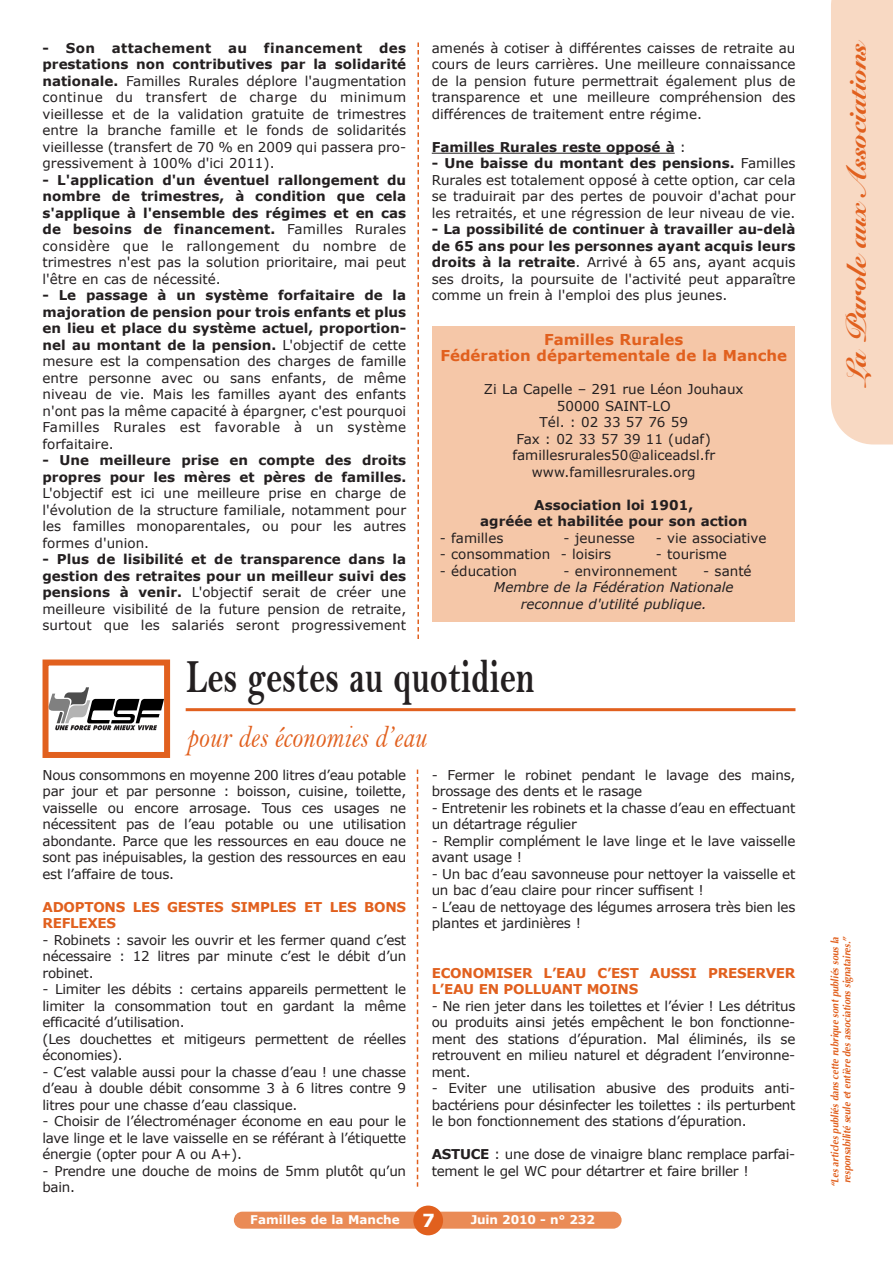
<style>
.page{position:relative;width:893px;height:1263px;background:#fff}
.page>*{position:absolute;margin:0;border:0;box-sizing:border-box;transform-origin:0 0}
.t1{font:48px "Bell MT Bold";color:#231f20;scale:.7 1}
.t2{font:31.5px "Bell MT Italic";color:#e1601e;scale:.82 1}
.t3{font:27px "Snell Roundhand Black Script";color:#e1601e}
.t4{font:700 15px/16.5px "Verdana";color:#e1601e;text-align:center}
.t5{font:13.5px/16.5px "Verdana";letter-spacing:-.02em;color:#231f20;text-align:justify}
.t6{font:700 13.5px/16.5px "Verdana";color:#231f20;text-align:justify}
.t7{font:13.5px/16.5px "Verdana";color:#231f20;text-align:center}
.t8{font:700 13.5px/16.5px "Verdana";letter-spacing:-.02em;color:#e1601e}
.t9{font:italic 13.5px/16.5px "Verdana";color:#231f20;text-align:center}
.t10{font:700 12px "Verdana";color:#fff}
.t11{font:italic 700 10.5px/12px "Optima";color:#e1601e;text-align:center;scale:.9 1}
.s1{font-weight:700}
.s2{font-weight:400}
.s3{font-size:18px}
</style>
<div class="page">
<div style="left:234px;top:1212px;width:388px;height:17px;background:#ea8b56;border-radius:9px"></div>
<div style="left:831px;top:0;width:62px;height:444px;background:#f8d9c3"></div>
<div style="left:413px;top:1205px;width:30px;height:30px;background:#e1601e;border-radius:50%"></div>
<hr style="left:432px;top:153px;width:243px;height:1px;background:#231f20">
<svg style="left:417px;top:43px;width:2px;height:596px"></svg>
<svg style="left:50px;top:687px;width:113px;height:43px"></svg>
<div style="left:43px;top:659px;width:127px;height:99px;border:6px solid #e1601e"></div>
<hr style="left:186px;top:708px;width:609px;height:3px;background:#e1601e">
<svg style="left:417px;top:769px;width:1px;height:418px"></svg>
<div style="left:432px;top:326px;width:363px;height:295px;background:#f5c7a8"></div>
<p class="t5" style="left:43px;top:39px;width:365px"><span class="s1">- Son attachement au financement des prestations non contributives par la solidarité nationale.</span> Familles Rurales déplore l'augmentation continue du transfert de charge du minimum vieillesse et de la validation gratuite de trimestres entre la branche famille et le fonds de solidarités vieillesse (transfert de 70 % en 2009 qui passera pro&shy;gressivement à 100% d'ici 2011).</p>
<p class="t6" style="left:43px;top:171px;width:365px">- L'application d'un éventuel rallongement du nombre de trimestres, à condition que cela s'applique à l'ensemble des régimes et en cas de besoins de financement. <span class="s2">Familles Rurales considère que le rallongement du nombre de trimestres n'est pas la solution prioritaire, mai peut l'être en cas de nécessité.</span></p>
<p class="t5" style="left:43px;top:287px;width:365px"><span class="s1">- Le passage à un système forfaitaire de la majoration de pension pour trois enfants et plus en lieu et place du système actuel, proportion&shy;nel au montant de la pension.</span> L'objectif de cette mesure est la compensation des charges de famille entre personne avec ou sans enfants, de même niveau de vie. Mais les familles ayant des enfants n'ont pas la même capacité à épargner, c'est pourquoi Familles Rurales est favorable à un système forfaitaire.</p>
<p class="t6" style="left:43px;top:452px;width:365px">- Une meilleure prise en compte des droits propres pour les mères et pères de familles.</p>
<p class="t5" style="left:43px;top:485px;width:365px">L'objectif est ici une meilleure prise en charge de l'évolution de la structure familiale, notamment pour les familles monoparentales, ou pour les autres formes d'union.</p>
<p class="t5" style="left:43px;top:551px;width:365px"><span class="s1">- Plus de lisibilité et de transparence dans la gestion des retraites pour un meilleur suivi des pensions à venir.</span> L'objectif serait de créer une meilleure visibilité de la future pension de retraite, surtout que les salariés seront progressivement</p>
<p class="t5" style="left:432px;top:39px;width:365px">amenés à cotiser à différentes caisses de retraite au cours de leurs carrières. Une meilleure connaissance de la pension future permettrait également plus de transparence et une meilleure compréhension des différences de traitement entre régime.</p>
<p class="t6" style="left:432px;top:138px;width:256px">Familles Rurales reste opposé à <span class="s2">:</span></p>
<p class="t5" style="left:432px;top:155px;width:365px"><span class="s1">- Une baisse du montant des pensions.</span> Familles Rurales est totalement opposé à cette option, car cela se traduirait par des pertes de pouvoir d'achat pour les retraités, et une régression de leur niveau de vie.</p>
<p class="t5" style="left:432px;top:221px;width:365px"><span class="s1">- La possibilité de continuer à travailler au-delà de 65 ans pour les personnes ayant acquis leurs droits à la retraite</span>. Arrivé à 65 ans, ayant acquis ses droits, la poursuite de l'activité peut apparaître comme un frein à l'emploi des plus jeunes.</p>
<p class="t4" style="left:440px;top:330px;width:348px">Familles Rurales<br>Fédération départementale de la Manche</p>
<p class="t7" style="left:484px;top:380px;width:261px">Zi La Capelle – 291 rue Léon Jouhaux<br>50000 SAINT-LO<br>Tél. : 02 33 57 76 59<br>Fax : 02 33 57 39 11 (udaf) famillesrurales50@aliceadsl.fr www.famillesrurales.org</p>
<p class="t6" style="left:480px;top:496px;width:269px;text-align:center">Association loi 1901,<br>agréée et habilitée pour son action</p>
<p class="t7" style="left:440px;top:529px;width:65px">- familles</p>
<p class="t7" style="left:564px;top:529px;width:73px">- jeunesse</p>
<p class="t7" style="left:656px;top:529px;width:112px">- vie associative</p>
<p class="t7" style="left:440px;top:545px;width:173px">- consommation - loisirs</p>
<p class="t7" style="left:656px;top:545px;width:73px">- tourisme</p>
<p class="t7" style="left:440px;top:562px;width:79px">- éducation</p>
<p class="t7" style="left:564px;top:562px;width:115px">- environnement</p>
<p class="t5" style="left:703px;top:562px;width:50px">- santé</p>
<p class="t9" style="left:494px;top:578px;width:241px">Membre de la Fédération Nationale reconnue d'utilité publique.</p>
<h1 class="t1" style="left:186px;top:651px;width:499px">Les gestes au quotidien</h1>
<h2 class="t2" style="left:187px;top:720px;width:293px">pour des économies d’eau</h2>
<p class="t5" style="left:43px;top:766px;width:365px">Nous consommons en moyenne 200 litres d’eau potable par jour et par personne : boisson, cuisine, toilette, vaisselle ou encore arrosage. Tous ces usages ne nécessitent pas de l’eau potable ou une utilisation abondante. Parce que les ressources en eau douce ne sont pas inépuisables, la gestion des ressources en eau est l’affaire de tous.</p>
<p class="t8" style="left:43px;top:898px;width:365px">ADOPTONS LES GESTES SIMPLES ET LES BONS<br>REFLEXES</p>
<p class="t5" style="left:43px;top:931px;width:365px">- Robinets : savoir les ouvrir et les fermer quand c’est nécessaire : 12 litres par minute c’est le débit d’un robinet.</p>
<p class="t5" style="left:42px;top:980px;width:365px;text-align:left">- Limiter les débits : certains appareils permettent le limiter la consommation tout en gardant la même efficacité d’utilisation.<br>(Les douchettes et mitigeurs permettent de réelles économies).</p>
<p class="t5" style="left:42px;top:1063px;width:365px">- C’est valable aussi pour la chasse d’eau ! une chasse d’eau à double débit consomme 3 à 6 litres contre 9 litres pour une chasse d’eau classique.</p>
<p class="t5" style="left:42px;top:1112px;width:365px">- Choisir de l’électroménager économe en eau pour le lave linge et le lave vaisselle en se référant à l’étiquette énergie (opter pour A ou A+).</p>
<p class="t5" style="left:42px;top:1162px;width:365px">- Prendre une douche de moins de 5mm plutôt qu’un bain.</p>
<p class="t5" style="left:432px;top:766px;width:365px">- Fermer le robinet pendant le lavage des mains, brossage des dents et le rasage</p>
<p class="t5" style="left:432px;top:799px;width:365px">- Entretenir les robinets et la chasse d’eau en effectuant un détartrage régulier</p>
<p class="t5" style="left:432px;top:832px;width:365px">- Remplir complément le lave linge et le lave vaisselle avant usage !</p>
<p class="t5" style="left:432px;top:865px;width:365px">- Un bac d’eau savonneuse pour nettoyer la vaisselle et un bac d’eau claire pour rincer suffisent !</p>
<p class="t5" style="left:432px;top:898px;width:365px">- L’eau de nettoyage des légumes arrosera très bien les plantes et jardinières !</p>
<p class="t8" style="left:432px;top:964px;width:365px">ECONOMISER L’EAU C’EST AUSSI PRESERVER<br>L’EAU EN POLLUANT MOINS</p>
<p class="t5" style="left:432px;top:997px;width:365px">- Ne rien jeter dans les toilettes et l’évier ! Les détritus ou produits ainsi jetés empêchent le bon fonctionne&shy;ment des stations d’épuration. Mal éliminés, ils se retrouvent en milieu naturel et dégradent l’environne&shy;ment.</p>
<p class="t5" style="left:432px;top:1079px;width:365px">- Eviter une utilisation abusive des produits anti&shy;bactériens pour désinfecter les toilettes : ils perturbent le bon fonctionnement des stations d’épuration.</p>
<p class="t5" style="left:432px;top:1145px;width:365px"><span class="s1">ASTUCE</span> : une dose de vinaigre blanc remplace parfai&shy;tement le gel WC pour détartrer et faire briller !</p>
<p class="t10" style="left:250px;top:1212px;width:186px">Familles de la Manche <span class="s3">7</span></p>
<p class="t10" style="left:471px;top:1212px;width:126px">Juin 2010 - n° 232</p>
<h3 class="t3" style="left:847px;top:384px;width:347px;rotate:-90deg">La Parole aux Associations</h3>
<p class="t11" style="left:829px;top:1187px;width:281px;rotate:-90deg">“Les articles publiés dans cette rubrique sont publiés sous la responsabilité seule et entière des associations signataires.”</p>
</div>
